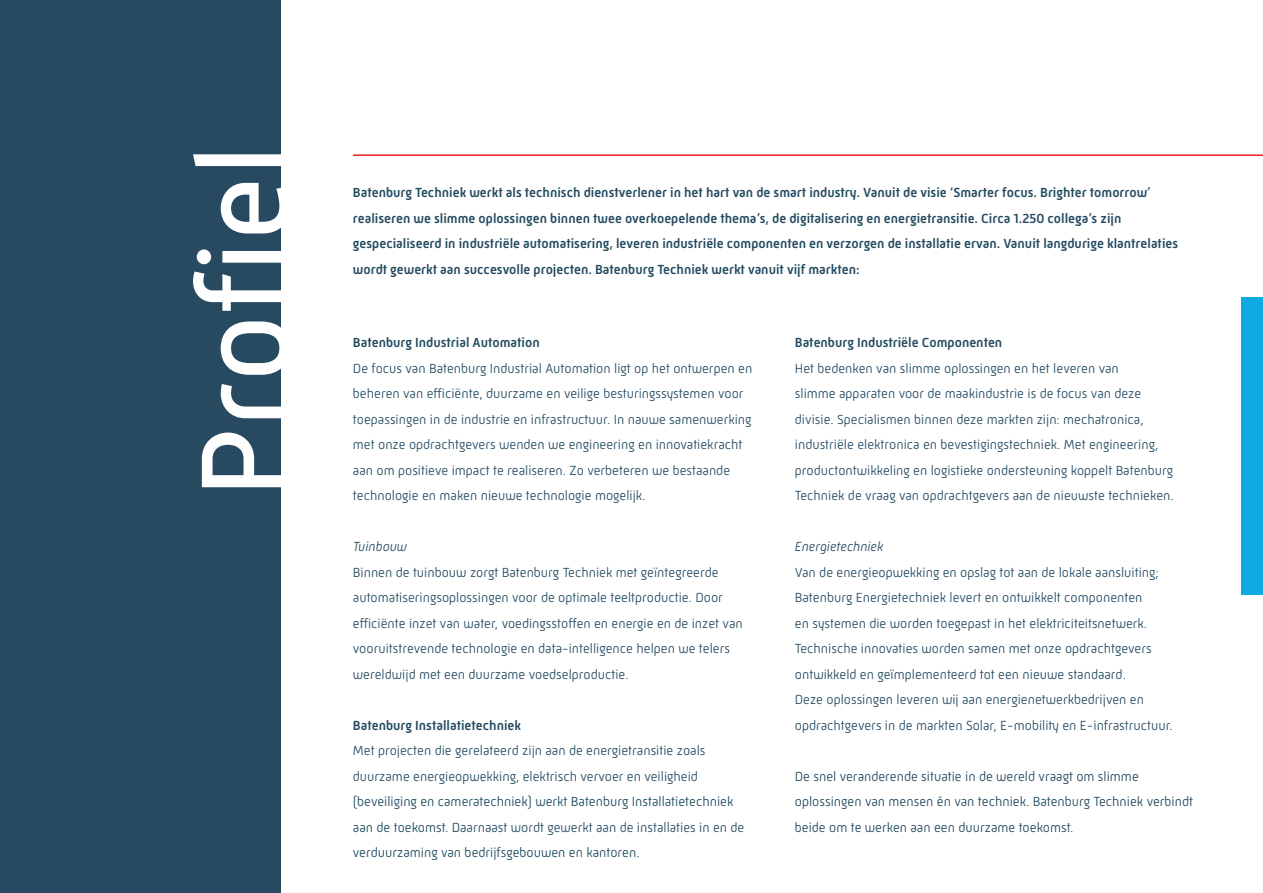
<style>
.page{position:relative;width:1263px;height:893px;background:#fff}
.page>*{position:absolute;margin:0;border:0;box-sizing:border-box;transform-origin:0 0}
.Titels{font:127.5px "Mic 32 New";color:#fff}
.Lopende_tekst{font:300 13.5px/25.5px "Mic 32 New";color:#234a61}
.Lopende_tekst-2{font:500 13.5px/25.5px "Mic 32 New";color:#234a61}
.Lopende_tekst-3{font:300 13.5px/25.5px "Mic 32 New";color:#1f465c}
.Lopende_tekst-4{font:italic 300 13.5px "Mic 32 New";color:#234a61}
.s1{font-style:italic}
.s2{color:#19475d}
</style>
<div class="page">
<div style="left:0;top:0;width:280px;height:893px;background:#274a60"></div>
<hr style="left:353px;top:154px;width:910px;height:2px;background:#ee1d23">
<div style="left:1242px;top:298px;width:21px;height:297px;background:#0faae2"></div>
<p class="Titels" style="left:172px;top:498px;width:355px;rotate:-90deg">Profiel</p>
<p class="Lopende_tekst-2" style="left:353px;top:180px;width:827px">Batenburg Techniek werkt als technisch dienstverlener in het hart van de smart industry. Vanuit de visie ‘Smarter focus. Brighter tomorrow’ realiseren we slimme oplossingen binnen twee overkoepelende thema’s, de digitalisering en energietransitie. Circa 1.250 collega’s zijn gespecialiseerd in industriële automatisering, leveren industriële componenten en verzorgen de installatie ervan. Vanuit langdurige klantrelaties wordt gewerkt aan succesvolle projecten. Batenburg Techniek werkt vanuit vijf markten:</p>
<p class="Lopende_tekst-2" style="left:353px;top:330px;width:188px">Batenburg Industrial Automation</p>
<p class="Lopende_tekst" style="left:353px;top:355px;width:401px">De focus van Batenburg Industrial Automation ligt op het ontwerpen en beheren van efficiënte, duurzame en veilige besturingssystemen voor toepassingen in de industrie en infrastructuur. In nauwe samenwerking met onze opdrachtgevers wenden we engineering en innovatiekracht aan om positieve impact te realiseren. Zo verbeteren we bestaande technologie en maken nieuwe technologie mogelijk.</p>
<p class="Lopende_tekst" style="left:353px;top:534px;width:391px"><span class="s1">Tuinbouw<br></span>Binnen de tuinbouw zorgt Batenburg Techniek met geïntegreerde automatiseringsoplossingen voor de optimale teeltproductie. Door efficiënte inzet van water, voedingsstoffen en energie en de inzet van vooruitstrevende technologie en data-intelligence helpen we telers wereldwijd met een duurzame voedselproductie.</p>
<p class="Lopende_tekst-2" style="left:353px;top:712px;width:170px">Batenburg Installatietechniek</p>
<p class="Lopende_tekst" style="left:353px;top:738px;width:393px">Met projecten die gerelateerd zijn aan de energietransitie zoals duurzame energieopwekking, elektrisch vervoer en veiligheid <span class="s2">(beveiliging en cameratechniek) werkt Batenburg Installatietechniek aan de toekomst. Da</span>arnaast wordt gewerkt aan de installaties in en de <span class="s2">verduurzaming van bedrijfsgebouwen en kantoren.</span></p>
<p class="Lopende_tekst-2" style="left:795px;top:330px;width:209px">Batenburg Industriële Componenten</p>
<p class="Lopende_tekst" style="left:795px;top:355px;width:380px">Het bedenken van slimme oplossingen en het leveren van<br>slimme apparaten voor de maakindustrie is de focus van deze divisie. Specialismen binnen deze markten zijn: mechatronica, industriële elektronica en bevestigingstechniek. Met engineering, productontwikkeling en logistieke ondersteuning koppelt Batenburg Techniek de vraag van opdrachtgevers aan de nieuwste technieken.</p>
<p class="Lopende_tekst-4" style="left:795px;top:539px;width:90px">Energietechniek</p>
<p class="Lopende_tekst" style="left:795px;top:559px;width:379px">Van de energieopwekking en opslag tot aan de lokale aansluiting; Batenburg Energietechniek levert en ontwikkelt componenten<br>en systemen die worden toegepast in het elektriciteitsnetwerk.<br>Technische innovaties worden samen met onze opdrachtgevers ontwikkeld en geïmplementeerd tot een nieuwe standaard.<br>Deze oplossingen leveren wij aan energienetwerkbedrijven en opdrachtgevers in de markten Solar, E-mobility en E-infrastructuur.</p>
<p class="Lopende_tekst-3" style="left:795px;top:763px;width:400px">De snel veranderende situatie in de wereld vraagt om slimme oplossingen van mensen én van techniek. Batenburg Techniek verbindt beide om te werken aan een duurzame toekomst.</p>
</div>
